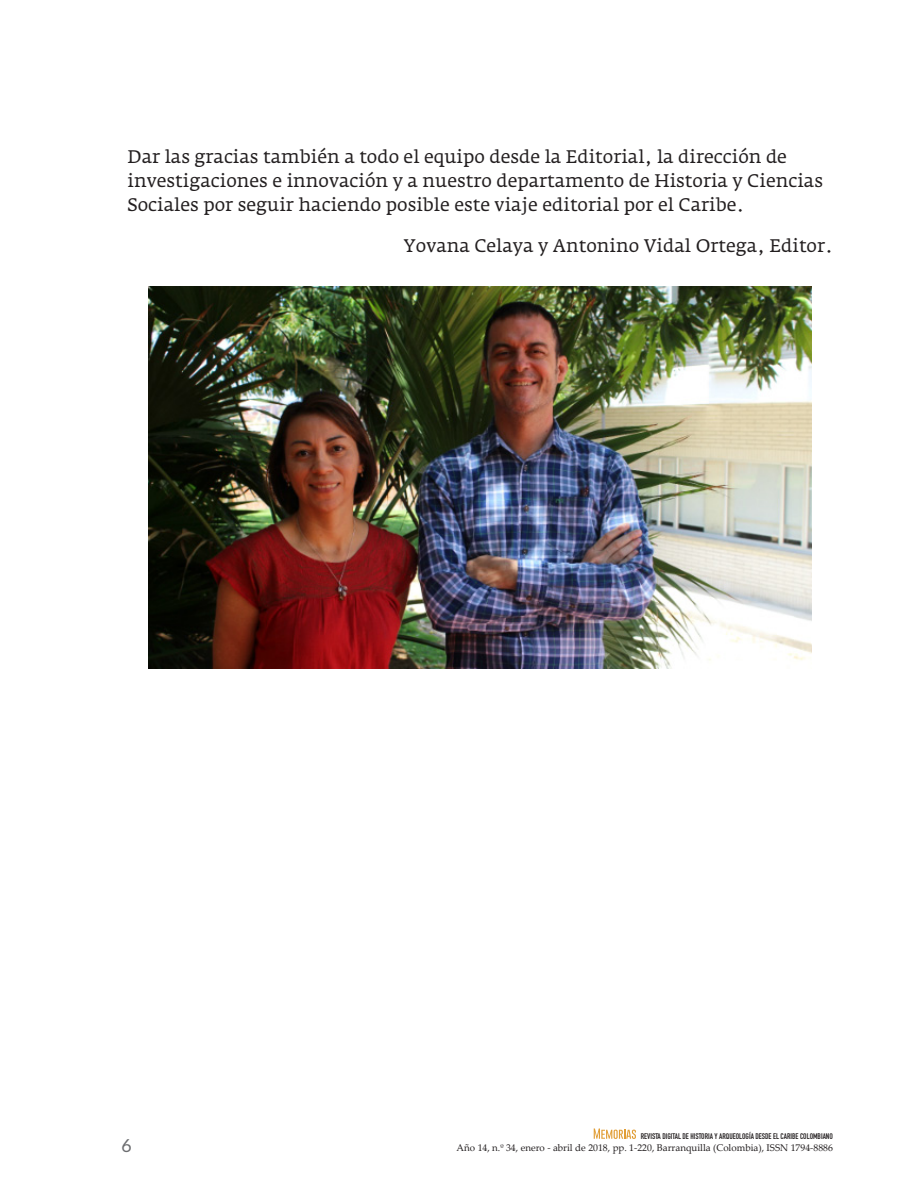
<style>
.page{position:relative;width:918px;height:1188px;background:#fff}
.page>*{position:absolute;margin:0;border:0;box-sizing:border-box;transform-origin:0 0}
.Parrafo{font:18px/24px "Fedra Serif A";color:#231f20}
.t1{font:18px "Aleo";color:#6c6d70}
.t2{font:9.75px "Palatino Linotype";color:#231f20}
.t3{font:8.1px "DIN Engschrift Std";color:#231f20}
</style>
<div class="page">
<svg style="left:594px;top:1129px;width:42px;height:10px"></svg>
<img style="left:149px;top:287px;width:663px;height:381px">
<p class="Parrafo" style="left:128px;top:144px;width:697px">Dar las gracias también a todo el equipo desde la Editorial, la dirección de investigaciones e innovación y a nuestro departamento de Historia y Ciencias<br>Sociales por seguir haciendo posible este viaje editorial por el Caribe.</p>
<p class="Parrafo" style="left:404px;top:233px;width:430px">Yovana Celaya y Antonino Vidal Ortega, Editor.</p>
<p class="t3" style="left:641px;top:1131px;width:194px">REVISTA DIGITAL DE HISTORIA Y ARQUEOLOGÍA DESDE EL CARIBE COLOMBIANO</p>
<p class="t1" style="left:122px;top:1136px;width:11px">6</p>
<p class="t2" style="left:457px;top:1140px;width:378px">Año 14, n.º 34, enero - abril de 2018, pp. 1-220, Barranquilla (Colombia), ISSN 1794-8886</p>
</div>
